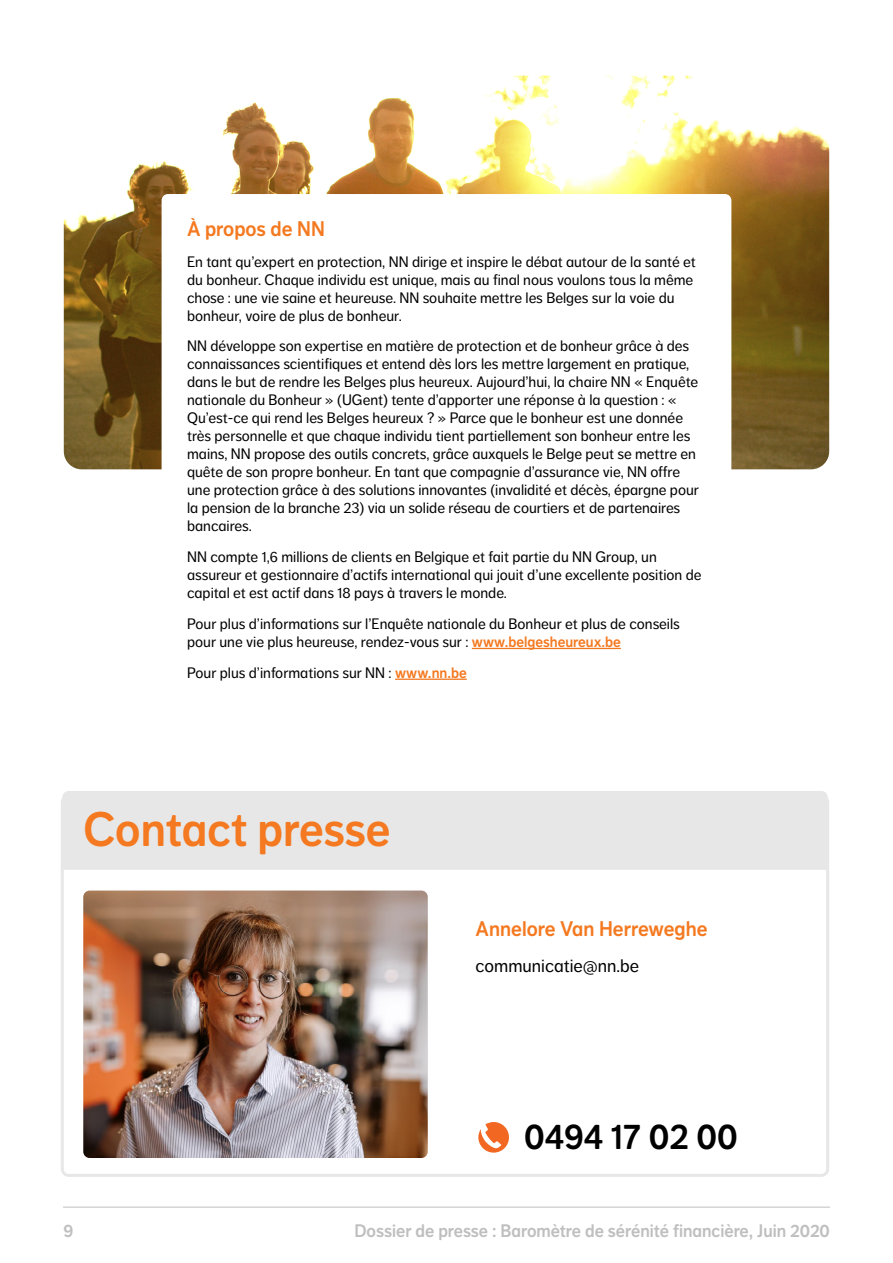
<style>
.page{position:relative;width:893px;height:1263px;background:#fff}
.page>*{position:absolute;margin:0;border:0;box-sizing:border-box;transform-origin:0 0}
.t1{font:48px "NN Dagny Display";color:#f47920}
.t2{font:36px "NN Dagny Display";color:#000}
.t3{font:21px "NN Dagny Display";color:#f47920}
.t4{font:18px "NN Dagny Display";color:#c0bfbf}
.t5{font:18px "NN Dagny Text";color:#000}
.t6{font:15px/18px "NN Dagny Text";color:#000}
.s1{font-family:"NN Dagny Display";color:#f47920}
</style>
<div class="page">
<img style="left:64px;top:76px;width:765px;height:393px">
<div style="left:162px;top:194px;width:569px;height:554px;background:#fff;border-radius:6px"></div>
<hr style="left:472px;top:648px;width:149px;height:1px;background:#f47920">
<hr style="left:395px;top:678px;width:72px;height:2px;background:#f47920">
<img style="left:83px;top:890px;width:345px;height:268px">
<div style="left:62px;top:791px;width:766px;height:79px;background:#e7e7e7"></div>
<svg style="left:478px;top:1122px;width:31px;height:30px"></svg>
<hr style="left:63px;top:1207px;width:767px;height:1px;background:#c0bfbf">
<h3 class="t3" style="left:187px;top:216px;width:139px">À propos de NN</h3>
<p class="t6" style="left:187px;top:252px;width:510px">En tant qu’expert en protection, NN dirige et inspire le débat autour de la santé et du bonheur. Chaque individu est unique, mais au final nous voulons tous la même chose : une vie saine et heureuse. NN souhaite mettre les Belges sur la voie du bonheur, voire de plus de bonheur.</p>
<p class="t6" style="left:187px;top:337px;width:513px">NN développe son expertise en matière de protection et de bonheur grâce à des connaissances scientifiques et entend dès lors les mettre largement en pratique, dans le but de rendre les Belges plus heureux. Aujourd’hui, la chaire NN « Enquête nationale du Bonheur » (UGent) tente d’apporter une réponse à la question : « Qu’est-ce qui rend les Belges heureux ? » Parce que le bonheur est une donnée très personnelle et que chaque individu tient partiellement son bonheur entre les mains, NN propose des outils concrets, grâce auxquels le Belge peut se mettre en quête de son propre bonheur. En tant que compagnie d’assurance vie, NN offre une protection grâce à des solutions innovantes (invalidité et décès, épargne pour la pension de la branche 23) via un solide réseau de courtiers et de partenaires bancaires.</p>
<p class="t6" style="left:187px;top:548px;width:516px">NN compte 1,6 millions de clients en Belgique et fait partie du NN Group, un assureur et gestionnaire d’actifs international qui jouit d’une excellente position de capital et est actif dans 18 pays à travers le monde.</p>
<p class="t6" style="left:187px;top:615px;width:494px">Pour plus d’informations sur l’Enquête nationale du Bonheur et plus de conseils pour une vie plus heureuse, rendez-vous sur : <span class="s1">www.belgesheureux.be</span></p>
<p class="t6" style="left:187px;top:663px;width:281px">Pour plus d’informations sur NN : <span class="s1">www.nn.be</span></p>
<h1 class="t1" style="left:84px;top:801px;width:309px">Contact presse</h1>
<h3 class="t3" style="left:476px;top:916px;width:233px">Annelore Van Herreweghe</h3>
<p class="t5" style="left:476px;top:956px;width:165px">communicatie@nn.be</p>
<h2 class="t2" style="left:524px;top:1115px;width:215px">0494 17 02 00</h2>
<p class="t4" style="left:63px;top:1220px;width:11px">9</p>
<p class="t4" style="left:354px;top:1220px;width:477px">Dossier de presse : Baromètre de sérénité financière, Juin 2020</p>
</div>
